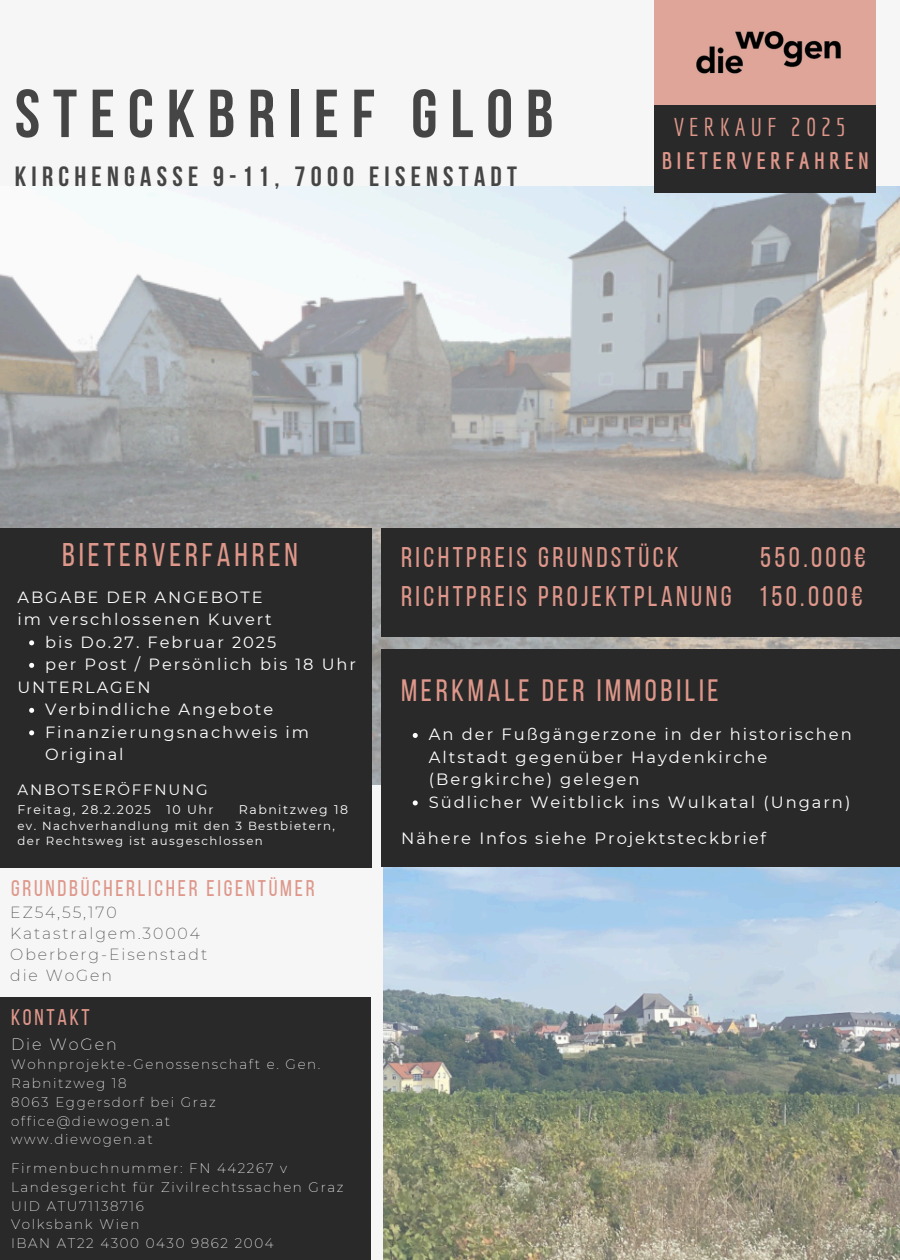
<style>
.page{position:relative;width:900px;height:1260px;background:#f6f6f6}
.page>*{position:absolute;margin:0;border:0;box-sizing:border-box;transform-origin:0 0}
.t1{font:700 67.75px "Bebas Neue";letter-spacing:.19em;color:#454545}
.t2{font:32.75px "Bebas Neue";letter-spacing:.12em;color:#de978a}
.t3{font:30.75px "Bebas Neue";letter-spacing:.12em;color:#de978a}
.t4{font:28.5px/39.5px "Bebas Neue";letter-spacing:.12em;color:#de978a;text-align:right}
.t5{font:700 27.75px "Bebas Neue";letter-spacing:.19em;color:#454545}
.t6{font:25.25px "Economica";letter-spacing:.19em;color:#de978a}
.t7{font:700 23.25px "Economica";letter-spacing:.19em;color:#de978a}
.t8{font:22.75px "Bebas Neue";letter-spacing:.12em;color:#de978a}
.t9{font:16.25px/22.5px "Montserrat";letter-spacing:.12em;color:#fff}
.t10{font:200 16px "Montserrat";letter-spacing:.12em;color:#fff}
.t11{font:200 15.75px/21px "Montserrat";letter-spacing:.12em;color:#454545}
.t12{font:15px "Montserrat";letter-spacing:.12em;color:#fff}
.t13{font:200 13.5px "Montserrat";letter-spacing:.12em;color:#fff}
.t14{font:12.5px "Montserrat";letter-spacing:.12em;color:#fff}
.t15{font:11.75px/15.8px "Montserrat";letter-spacing:.12em;color:#fff}
</style>
<div class="page">
<img style="left:0;top:186px;width:900px;height:598px">
<div style="left:0;top:528px;width:371px;height:340px;background:#292929"></div>
<img style="left:383px;top:866px;width:517px;height:394px">
<div style="left:381px;top:649px;width:519px;height:217px;background:#292929"></div>
<div style="left:0;top:997px;width:371px;height:263px;background:#292929"></div>
<div style="left:381px;top:528px;width:519px;height:109px;background:#292929"></div>
<svg style="left:413px;top:733px;width:5px;height:5px"></svg>
<svg style="left:413px;top:800px;width:5px;height:5px"></svg>
<svg style="left:29px;top:640px;width:5px;height:5px"></svg>
<svg style="left:29px;top:663px;width:5px;height:5px"></svg>
<svg style="left:29px;top:708px;width:5px;height:5px"></svg>
<svg style="left:29px;top:730px;width:5px;height:5px"></svg>
<div style="left:654px;top:104px;width:221px;height:89px;background:#292929"></div>
<img style="left:654px;top:0;width:221px;height:104px">
<p class="t1" style="left:15px;top:86px;width:540px">STECKBRIEF GLOB</p>
<p class="t5" style="left:15px;top:165px;width:504px">KIRCHENGASSE 9-11, 7000 EISENSTADT</p>
<p class="t6" style="left:674px;top:112px;width:174px">VERKAUF 2025</p>
<p class="t7" style="left:662px;top:147px;width:208px">BIETERVERFAHREN</p>
<p class="t2" style="left:62px;top:542px;width:237px">BIETERVERFAHREN</p>
<h6 class="t9" style="left:17px;top:586px;width:256px">ABGABE DER ANGEBOTE im verschlossenen Kuvert</h6>
<p class="t9" style="left:45px;top:631px;width:233px">bis Do.27. Februar 2025</p>
<h4 class="t9" style="left:45px;top:653px;width:312px">per Post / Persönlich bis 18 Uhr</h4>
<h6 class="t9" style="left:17px;top:676px;width:135px">UNTERLAGEN</h6>
<p class="t9" style="left:45px;top:698px;width:230px">Verbindliche Angebote</p>
<h4 class="t9" style="left:45px;top:721px;width:265px">Finanzierungsnachweis im<br>Original</h4>
<p class="t12" style="left:17px;top:780px;width:192px">ANBOTSERÖFFNUNG</p>
<p class="t14" style="left:17px;top:802px;width:135px">Freitag, 28.2.2025</p>
<p class="t14" style="left:167px;top:802px;width:48px">10 Uhr</p>
<p class="t14" style="left:239px;top:802px;width:111px">Rabnitzweg 18</p>
<p class="t15" style="left:17px;top:817px;width:319px">ev. Nachverhandlung mit den 3 Bestbietern, der Rechtsweg ist ausgeschlossen</p>
<p class="t8" style="left:11px;top:879px;width:305px">GRUNDBÜCHERLICHER EIGENTÜMER</p>
<h1 class="t11" style="left:10px;top:902px;width:198px">EZ54,55,170<br>Katastralgem.30004<br>Oberberg-Eisenstadt die WoGen</h1>
<p class="t8" style="left:11px;top:1008px;width:80px">KONTAKT</p>
<p class="t10" style="left:11px;top:1035px;width:107px">Die WoGen</p>
<h5 class="t13" style="left:11px;top:1056px;width:311px">Wohnprojekte-Genossenschaft e. Gen.</h5>
<p class="t13" style="left:11px;top:1075px;width:117px">Rabnitzweg 18</p>
<p class="t13" style="left:11px;top:1094px;width:206px">8063 Eggersdorf bei Graz</p>
<p class="t13" style="left:11px;top:1113px;width:161px">office@diewogen.at</p>
<p class="t13" style="left:11px;top:1131px;width:143px">www.diewogen.at</p>
<p class="t13" style="left:11px;top:1160px;width:278px">Firmenbuchnummer: FN 442267 v</p>
<p class="t13" style="left:11px;top:1179px;width:334px">Landesgericht für Zivilrechtssachen Graz</p>
<h1 class="t13" style="left:11px;top:1198px;width:134px">UID ATU71138716</h1>
<p class="t13" style="left:11px;top:1216px;width:130px">Volksbank Wien</p>
<p class="t13" style="left:11px;top:1235px;width:264px">IBAN AT22 4300 0430 9862 2004</p>
<h3 class="t4" style="left:401px;top:540px;width:279px">RICHTPREIS GRUNDSTÜCK</h3>
<h3 class="t4" style="left:401px;top:540px;width:466px">550.000€<br>RICHTPREIS PROJEKTPLANUNG 150.000€</h3>
<h4 class="t3" style="left:401px;top:678px;width:319px">MERKMALE DER IMMOBILIE</h4>
<h2 class="t9" style="left:429px;top:723px;width:424px">An der Fußgängerzone in der historischen<br>Altstadt gegenüber Haydenkirche (Bergkirche) gelegen</h2>
<p class="t9" style="left:429px;top:791px;width:423px">Südlicher Weitblick ins Wulkatal (Ungarn)</p>
<p class="t9" style="left:401px;top:827px;width:367px">Nähere Infos siehe Projektsteckbrief</p>
</div>
